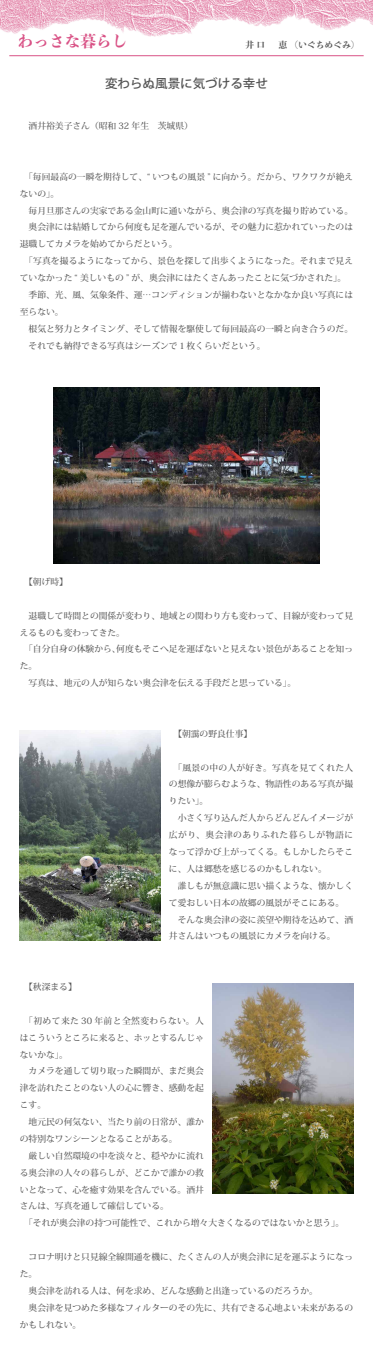
<style>
.page{position:relative;width:373px;height:1359px;background:#fff}
.page>*{position:absolute;margin:0;border:0;box-sizing:border-box;transform-origin:0 0}
.t1{font:15.62px "Toppan Bunkyu Midashi Min Std N EB";color:#d95286}
.t2{font:500 12.5px "Koz Go Pr 6 N";color:#555}
.t3{font:500 8.75px/16.9px "Koz Min Pr 6 N";color:#555;text-align:justify}
.t4{font:8.75px "Toppan Bunkyu Midashi Min Std N EB";color:#555}
</style>
<div class="page">
<img style="left:0;top:0;width:372px;height:37px">
<hr style="left:9px;top:55px;width:354px;height:1px;background:#d95286">
<img style="left:53px;top:387px;width:266px;height:177px">
<img style="left:20px;top:731px;width:140px;height:210px">
<img style="left:212px;top:984px;width:140px;height:210px">
<h1 class="t1" style="left:18px;top:29px;width:111px">わっさな暮らし</h1>
<p class="t4" style="left:245px;top:38px;width:115px">井口　恵（いぐちめぐみ(</p>
<h2 class="t2" style="left:105px;top:77px;width:164px">変わらぬ風景に気づける幸せ</h2>
<p class="t3" style="left:29px;top:118px;width:165px">酒井裕美子さん（昭和 32 年生　茨城県(</p>
<p class="t3" style="left:20px;top:168px;width:334px;text-indent:4px">「毎回最高の一瞬を期待して、“ いつもの風景 ” に向かう。だから、ワクワクが絶えないの。「</p>
<p class="t3" style="left:29px;top:202px;width:325px">毎月旦那さんの実家である金山町に通いながら、奥会津の写真を撮り貯めている。</p>
<p class="t3" style="left:29px;top:219px;width:325px">奥会津には結婚してから何度も足を運んでいるが、その魅力に惹かれていったのは</p>
<p class="t3" style="left:20px;top:236px;width:159px">退職してカメラを始めてからだという。</p>
<p class="t3" style="left:24px;top:253px;width:330px">「写真を撮るようになってから、景色を探して出歩くようになった。それまで見え</p>
<p class="t3" style="left:20px;top:270px;width:327px">ていなかった “ 美しいもの ” が、奥会津にはたくさんあったことに気づかされた。「</p>
<p class="t3" style="left:29px;top:287px;width:325px">季節、光、風、気象条件、運…コンディションが揃わないとなかなか良い写真には</p>
<p class="t3" style="left:20px;top:303px;width:45px">至らない。</p>
<p class="t3" style="left:29px;top:320px;width:325px">根気と努力とタイミング、そして情報を駆使して毎回最高の一瞬と向き合うのだ。</p>
<p class="t3" style="left:29px;top:337px;width:238px">それでも納得できる写真はシーズンで１枚くらいだという。</p>
<p class="t3" style="left:24px;top:573px;width:45px">【朝げ時【</p>
<p class="t3" style="left:29px;top:607px;width:325px">退職して時間との関係が変わり、地域との関わり方も変わって、目線が変わって見</p>
<p class="t3" style="left:20px;top:624px;width:107px">えるものも変わってきた。</p>
<p class="t3" style="left:116px;top:641px;width:238px">何度もそこへ足を運ばないと見えない景色があることを知っ</p>
<p class="t3" style="left:20px;top:641px;width:102px;text-indent:4px">「自分自身の体験から、た。</p>
<p class="t3" style="left:29px;top:675px;width:268px">写真は、地元の人が知らない奥会津を伝える手段だと思っている。「</p>
<p class="t3" style="left:173px;top:725px;width:80px">【朝靄の野良仕事【</p>
<p class="t3" style="left:169px;top:759px;width:185px;text-indent:4px">「風景の中の人が好き。写真を見てくれた人の想像が膨らむような、物語性のある写真が撮りたい。「</p>
<p class="t3" style="left:169px;top:810px;width:185px;text-indent:9px">小さく写り込んだ人からどんどんイメージが広がり、奥会津のありふれた暮らしが物語になって浮かび上がってくる。もしかしたらそこに、人は郷愁を感じるのかもしれない。</p>
<p class="t3" style="left:177px;top:877px;width:177px">誰しもが無意識に思い描くような、懐かしく</p>
<p class="t3" style="left:169px;top:894px;width:177px">て愛おしい日本の故郷の風景がそこにある。</p>
<p class="t3" style="left:177px;top:911px;width:177px">そんな奥会津の姿に羨望や期待を込めて、酒</p>
<p class="t3" style="left:169px;top:928px;width:168px">井さんはいつもの風景にカメラを向ける。</p>
<p class="t3" style="left:24px;top:978px;width:54px">【秋深まる【</p>
<p class="t3" style="left:20px;top:1012px;width:185px;text-indent:4px">「初めて来た 30 年前と全然変わらない。人はこういうところに来ると、ホッとするんじゃないかな。「</p>
<p class="t3" style="left:20px;top:1063px;width:185px;text-indent:9px">カメラを通して切り取った瞬間が、まだ奥会津を訪れたことのない人の心に響き、感動を起こす。</p>
<p class="t3" style="left:20px;top:1113px;width:185px;text-indent:9px">地元民の何気ない、当たり前の日常が、誰かの特別なワンシーンとなることがある。</p>
<p class="t3" style="left:29px;top:1147px;width:176px">厳しい自然環境の中を淡々と、穏やかに流れ</p>
<p class="t3" style="left:20px;top:1164px;width:185px">る奥会津の人々の暮らしが、どこかで誰かの救</p>
<p class="t3" style="left:20px;top:1181px;width:185px">いとなって、心を癒す効果を含んでいる。酒井</p>
<p class="t3" style="left:20px;top:1198px;width:150px">さんは、写真を通して確信している。</p>
<p class="t3" style="left:24px;top:1215px;width:321px">「それが奥会津の持つ可能性で、これから増々大きくなるのではないかと思う。「</p>
<p class="t3" style="left:29px;top:1248px;width:325px">コロナ明けと只見線全線開通を機に、たくさんの人が奥会津に足を運ぶようになっ</p>
<p class="t3" style="left:20px;top:1265px;width:19px">た。</p>
<p class="t3" style="left:29px;top:1282px;width:290px">奥会津を訪れる人は、何を求め、どんな感動と出逢っているのだろうか。</p>
<p class="t3" style="left:29px;top:1299px;width:325px">奥会津を見つめた多様なフィルターのその先に、共有できる心地よい未来があるの</p>
<p class="t3" style="left:20px;top:1316px;width:63px">かもしれない。</p>
</div>
